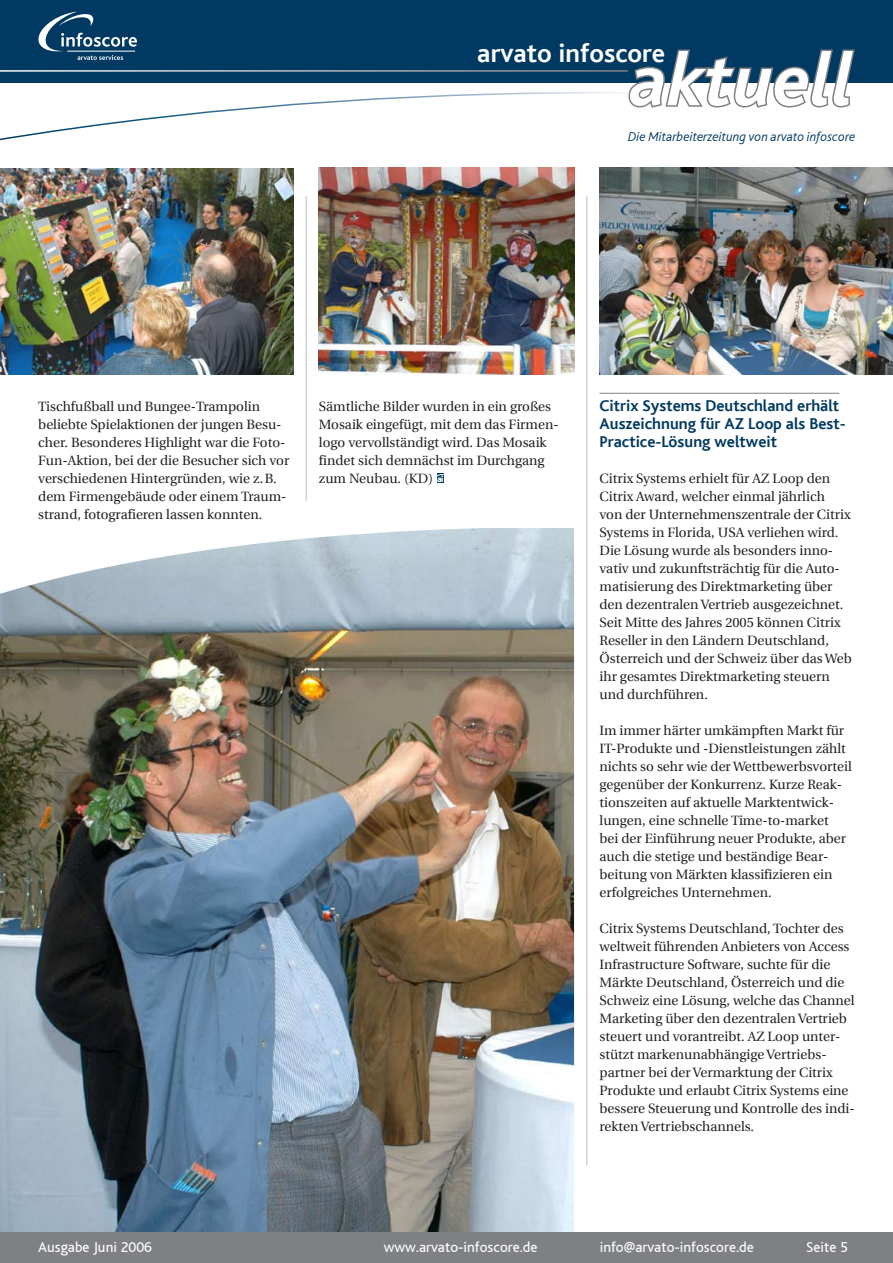
<style>
.page{position:relative;width:893px;height:1263px;background:#fff}
.page>*{position:absolute;margin:0;border:0;box-sizing:border-box;transform-origin:0 0}
.t1{font:italic 700 76.5px "Bliss";color:#fff}
.t2{font:700 27px "Bliss";color:#fff}
.t3{font:700 16.5px/18px "Bliss";color:#003a62}
.t4{font:15px "Bliss";color:#fff}
.t5{font:13.5px/18px "Utopia";color:#231f20}
.t6{font:italic 300 13.5px "Bliss";color:#003a62}
.s1{font-family:"Bliss";font-weight:800;font-size:9.15px;color:#fff}
</style>
<div class="page">
<img style="left:0;top:168px;width:293px;height:207px">
<img style="left:600px;top:168px;width:293px;height:207px">
<img style="left:319px;top:168px;width:255px;height:207px">
<img style="left:0;top:528px;width:574px;height:704px">
<div style="left:437px;top:473px;width:7px;height:10px;background:#003a62"></div>
<svg style="left:437px;top:474px;width:7px;height:3px"></svg>
<hr style="left:600px;top:393px;width:239px;height:1px;background:#7e8083">
<div style="left:0;top:1232px;width:893px;height:31px;background:#7e8083"></div>
<svg style="left:0;top:92px;width:625px;height:49px"></svg>
<div style="left:0;top:0;width:893px;height:83px;background:#003a62"></div>
<svg style="left:628px;top:49px;width:227px;height:59px"></svg>
<hr style="left:0;top:70px;width:628px;height:2px;background:#fff">
<svg style="left:38px;top:12px;width:99px;height:48px"></svg>
<hr style="left:586px;top:196px;width:1px;height:969px;background:#bbbcbf">
<hr style="left:306px;top:196px;width:1px;height:305px;background:#bbbcbf">
<h2 class="t2" style="left:477px;top:39px;width:189px">arvato infoscore</h2>
<h1 class="t1" style="left:630px;top:41px;width:226px">aktuell</h1>
<p class="t6" style="left:628px;top:130px;width:229px">Die Mitarbeiterzeitung von arvato infoscore</p>
<p class="t5" style="left:38px;top:397px;width:253px">Tischfußball und Bungee-Trampolin beliebte Spielaktionen der jungen Besu&shy;cher. Besonderes Highlight war die Foto-Fun-Aktion, bei der die Besucher sich vor verschiedenen Hintergründen, wie z.B. dem Firmengebäude oder einem Traum&shy;strand, fotografieren lassen konnten.</p>
<p class="t5" style="left:319px;top:397px;width:241px">Sämtliche Bilder wurden in ein großes Mosaik eingefügt, mit dem das Firmen&shy;logo vervollständigt wird. Das Mosaik findet sich demnächst im Durchgang zum Neubau. (KD) <span class="s1">ai</span></p>
<p class="t3" style="left:600px;top:397px;width:248px">Citrix Systems Deutschland erhält<br>Auszeichnung für AZ Loop als Best-<br>Practice-Lösung weltweit</p>
<p class="t5" style="left:600px;top:469px;width:254px">Citrix Systems erhielt für AZ Loop den Citrix Award, welcher einmal jährlich<br>von der Unternehmenszentrale der Citrix Systems in Florida, USA verliehen wird.<br>Die Lösung wurde als besonders inno&shy;vativ und zukunftsträchtig für die Auto&shy;matisierung des Direktmarketing über den dezentralen Vertrieb ausgezeichnet.<br>Seit Mitte des Jahres 2005 können Citrix Reseller in den Ländern Deutschland, Österreich und der Schweiz über das Web ihr gesamtes Direktmarketing steuern und durchführen.</p>
<p class="t5" style="left:600px;top:721px;width:254px">Im immer härter umkämpften Markt für IT-Produkte und -Dienstleistungen zählt nichts so sehr wie der Wettbewerbsvorteil gegenüber der Konkurrenz. Kurze Reak&shy;tionszeiten auf aktuelle Marktentwick&shy;lungen, eine schnelle Time-to-market<br>bei der Einführung neuer Produkte, aber auch die stetige und beständige Bear&shy;beitung von Märkten klassifizieren ein erfolgreiches Unternehmen.</p>
<p class="t5" style="left:600px;top:919px;width:257px">Citrix Systems Deutschland, Tochter des weltweit führenden Anbieters von Access Infrastructure Software, suchte für die Märkte Deutschland, Österreich und die Schweiz eine Lösung, welche das Channel Marketing über den dezentralen Vertrieb steuert und vorantreibt. AZ Loop unter&shy;stützt markenunabhängige Vertriebs&shy;partner bei der Vermarktung der Citrix Produkte und erlaubt Citrix Systems eine bessere Steuerung und Kontrolle des indi&shy;rekten Vertriebschannels.</p>
<p class="t4" style="left:38px;top:1239px;width:115px">Ausgabe Juni 2006</p>
<p class="t4" style="left:806px;top:1239px;width:32px">Seite</p>
<p class="t4" style="left:384px;top:1239px;width:155px">www.arvato-infoscore.de</p>
<p class="t4" style="left:600px;top:1239px;width:156px">info@arvato-infoscore.de</p>
</div>
